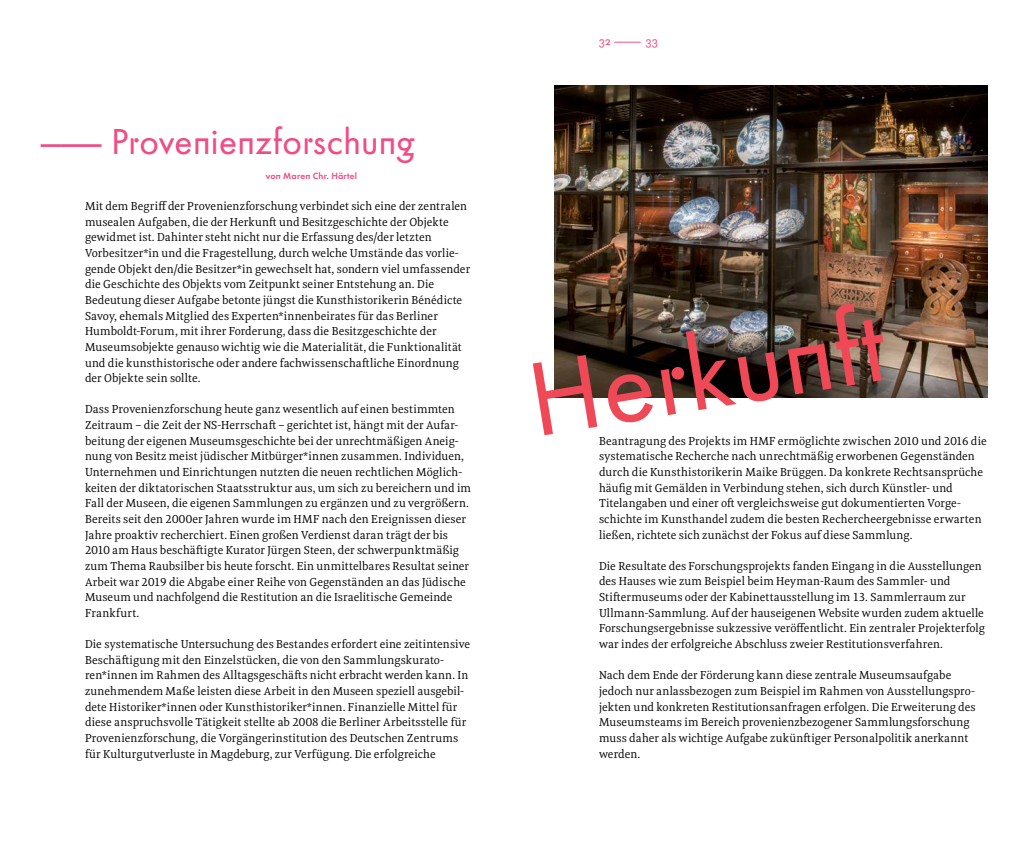
<style>
.page{position:relative;width:1028px;height:851px;background:#fff}
.page>*{position:absolute;margin:0;border:0;box-sizing:border-box;transform-origin:0 0}
.t1{font:108.75px "Futura HMF Book Os F";color:#ef4957}
.t2{font:37.5px "Futura HMF Book Os F";letter-spacing:-.005em;color:#ef4d84}
.t3{font:12.5px "Futura HMF Book Os F";color:#ef4d84}
.t4{font:11.88px/15.6px "Meret Pro";letter-spacing:.005em;color:#000}
.t5{font:9.38px "Futura HMF Demi Bold Os F";letter-spacing:.02em;color:#ef4d84}
</style>
<div class="page">
<img style="left:555px;top:85px;width:432px;height:313px">
<h2 class="t2" style="left:41px;top:118px;width:375px">——— Provenienzforschung</h2>
<p class="t5" style="left:266px;top:170px;width:93px">von Maren Chr. Härtel</p>
<p class="t4" style="left:85px;top:198px;width:387px">Mit dem Begriff der Provenienzforschung verbindet sich eine der zentralen musealen Aufgaben, die der Herkunft und Besitzgeschichte der Objekte gewidmet ist. Dahinter steht nicht nur die Erfassung des/der letzten Vorbesitzer*in und die Fragestellung, durch welche Umstände das vorlie&shy;gende Objekt den/die Besitzer*in gewechselt hat, sondern viel umfassender die Geschichte des Objekts vom Zeitpunkt seiner Entstehung an. Die Bedeutung dieser Aufgabe betonte jüngst die Kunsthistorikerin Bénédicte Savoy, ehemals Mitglied des Experten*innenbeirates für das Berliner Humboldt-Forum, mit ihrer Forderung, dass die Besitzgeschichte der Museumsobjekte genauso wichtig wie die Materialität, die Funktionalität und die kunsthistorische oder andere fachwissenschaftliche Einordnung der Objekte sein sollte.</p>
<p class="t4" style="left:85px;top:401px;width:387px">Dass Provenienzforschung heute ganz wesentlich auf einen bestimmten Zeitraum – die Zeit der NS-Herrschaft – gerichtet ist, hängt mit der Aufar&shy;beitung der eigenen Museumsgeschichte bei der unrechtmäßigen Aneig&shy;nung von Besitz meist jüdischer Mitbürger*innen zusammen. Individuen, Unternehmen und Einrichtungen nutzten die neuen rechtlichen Möglich&shy;keiten der diktatorischen Staatsstruktur aus, um sich zu bereichern und im Fall der Museen, die eigenen Sammlungen zu ergänzen und zu vergrößern.<br>Bereits seit den 2000er Jahren wurde im HMF nach den Ereignissen dieser Jahre proaktiv recherchiert. Einen großen Verdienst daran trägt der bis 2010 am Haus beschäftigte Kurator Jürgen Steen, der schwerpunktmäßig zum Thema Raubsilber bis heute forscht. Ein unmittelbares Resultat seiner Arbeit war 2019 die Abgabe einer Reihe von Gegenständen an das Jüdische Museum und nachfolgend die Restitution an die Israelitische Gemeinde Frankfurt.</p>
<p class="t4" style="left:85px;top:636px;width:386px">Die systematische Untersuchung des Bestandes erfordert eine zeitintensive Beschäftigung mit den Einzelstücken, die von den Sammlungskurato&shy;ren*innen im Rahmen des Alltagsgeschäfts nicht erbracht werden kann. In zunehmendem Maße leisten diese Arbeit in den Museen speziell ausgebil&shy;dete Historiker*innen oder Kunsthistoriker*innen. Finanzielle Mittel für diese anspruchsvolle Tätigkeit stellte ab 2008 die Berliner Arbeitsstelle für Provenienzforschung, die Vorgängerinstitution des Deutschen Zentrums für Kulturgutverluste in Magdeburg, zur Verfügung. Die erfolgreiche</p>
<p class="t3" style="left:599px;top:33px;width:60px">32 ———— 33</p>
<h1 class="t1" style="left:518px;top:334px;width:362px;rotate:-9deg">Herkunft</h1>
<p class="t4" style="left:599px;top:432px;width:389px">Beantragung des Projekts im HMF ermöglichte zwischen 2010 und 2016 die systematische Recherche nach unrechtmäßig erworbenen Gegenständen durch die Kunsthistorikerin Maike Brüggen. Da konkrete Rechtsansprüche häufig mit Gemälden in Verbindung stehen, sich durch Künstler- und Titelangaben und einer oft vergleichsweise gut dokumentierten Vorge&shy;schichte im Kunsthandel zudem die besten Rechercheergebnisse erwarten ließen, richtete sich zunächst der Fokus auf diese Sammlung.</p>
<p class="t4" style="left:599px;top:557px;width:387px">Die Resultate des Forschungsprojekts fanden Eingang in die Ausstellungen des Hauses wie zum Beispiel beim Heyman-Raum des Sammler- und Stiftermuseums oder der Kabinettausstellung im 13. Sammlerraum zur Ullmann-Sammlung. Auf der hauseigenen Website wurden zudem aktuelle Forschungsergebnisse sukzessive veröffentlicht. Ein zentraler Projekterfolg war indes der erfolgreiche Abschluss zweier Restitutionsverfahren.</p>
<p class="t4" style="left:599px;top:667px;width:378px">Nach dem Ende der Förderung kann diese zentrale Museumsaufgabe jedoch nur anlassbezogen zum Beispiel im Rahmen von Ausstellungspro&shy;jekten und konkreten Restitutionsanfragen erfolgen. Die Erweiterung des Museumsteams im Bereich provenienzbezogener Sammlungsforschung muss daher als wichtige Aufgabe zukünftiger Personalpolitik anerkannt werden.</p>
</div>
